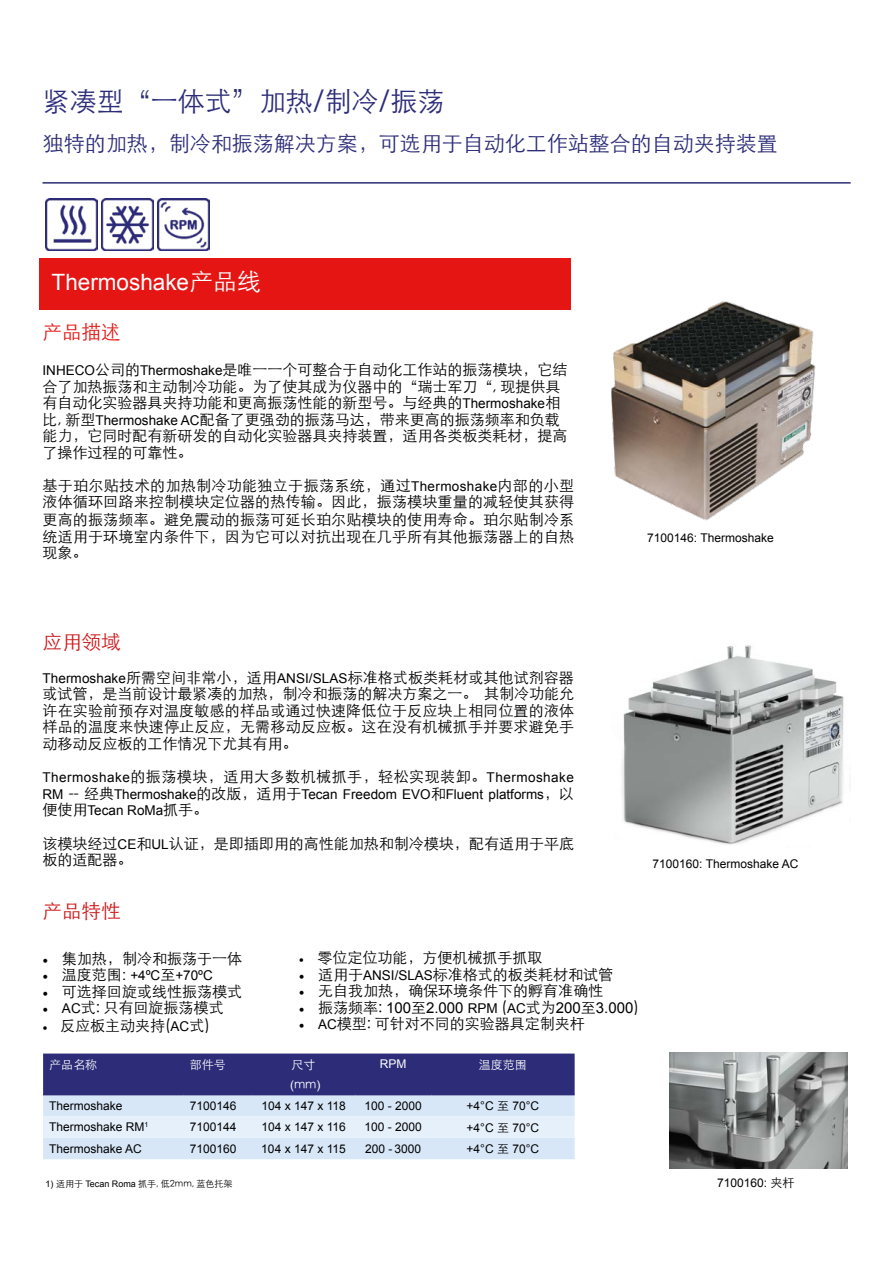
<style>
.page{position:relative;width:893px;height:1263px;background:#fff}
.page>*{position:absolute;margin:0;border:0;box-sizing:border-box;transform-origin:0 0}
.t1{font:300 27px "ST Heiti SC";color:#2c2c79}
.t2{font:22.5px "Arial";color:#fff}
.t3{font:300 21px "ST Heiti SC";color:#2c2c79}
.t4{font:300 19.5px "ST Heiti SC";color:#cd171a}
.t5{font:300 19.5px "ST Heiti SC";color:#e41513}
.t6{font:300 15px/16.5px "ST Heiti SC";color:#000}
.t7{font:300 15px "ST Heiti SC";letter-spacing:.03em;color:#000}
.t8{font:15px "Arial";color:#000}
.t9{font:13.5px/16.5px "Arial";color:#000}
.t10{font:12px "Arial";color:#000}
.t11{font:300 12px "ST Heiti SC";color:#fff}
.t12{font:12px "Arial";color:#fff}
.t13{font:300 9px "ST Heiti SC";color:#000}
.s1{font-family:"ST Heiti SC";font-weight:300;font-size:24px}
.s2{font-family:"Arial";font-weight:400;font-size:13.5px}
.s3{font-family:"ST Heiti SC";font-weight:300;font-size:15px}
.s4{font-family:"Minion Pro";font-weight:400}
.s5{font-family:"Minion Pro";font-size:15px}
.s6{font-size:15px}
.s7{font-family:"Minion Pro";font-weight:400;font-size:13.5px}
.s8{font-family:"Minion Pro"}
.s9{font-family:"ST Heiti SC";font-weight:300}
.s10{font-size:13.5px}
.s11{font-family:"Arial";font-weight:400}
</style>
<div class="page">
<div style="left:39px;top:258px;width:531px;height:51px;background:#e41513"></div>
<hr style="left:43px;top:182px;width:808px;height:2px;background:#2c2c79">
<img style="left:46px;top:199px;width:51px;height:51px">
<img style="left:102px;top:199px;width:51px;height:51px">
<img style="left:158px;top:199px;width:51px;height:51px">
<img style="left:570px;top:282px;width:246px;height:239px">
<svg style="left:43px;top:1053px;width:532px;height:106px;background:#98a0c7"></svg>
<hr style="left:43px;top:1094px;width:141px;height:1px;background:#2c2c79">
<hr style="left:184px;top:1094px;width:68px;height:1px;background:#2c2c79">
<hr style="left:252px;top:1094px;width:103px;height:1px;background:#2c2c79">
<hr style="left:355px;top:1094px;width:76px;height:1px;background:#2c2c79">
<hr style="left:431px;top:1094px;width:144px;height:1px;background:#2c2c79">
<img style="left:622px;top:645px;width:222px;height:200px">
<img style="left:670px;top:1052px;width:177px;height:116px">
<h1 class="t1" style="left:43px;top:78px;width:403px">紧凑型“一体式”加热/制冷/振荡</h1>
<h3 class="t3" style="left:43px;top:126px;width:737px">独特的加热，制冷和振荡解决方案，可选用于自动化工作站整合的自动夹持装置</h3>
<h2 class="t2" style="left:52px;top:268px;width:211px">Thermoshake<span class="s1">产品线</span></h2>
<h3 class="t5" style="left:43px;top:315px;width:79px">产品描述</h3>
<p class="t6" style="left:43px;top:360px;width:527px"><span class="s2">INHECO</span>公司的<span class="s2">Thermoshake</span>是唯一一个可整合于自动化工作站的振荡模块，它结合了加热振荡和主动制冷功能。为了使其成为仪器中的“瑞士军刀“, 现提供具有自动化实验器具夹持功能和更高振荡性能的新型号。与经典的<span class="s2">Thermoshake</span>相比, 新型<span class="s2">Thermoshake AC</span>配备了更强劲的振荡马达，带来更高的振荡频率和负载能力，它同时配有新研发的自动化实验器具夹持装置，适用各类板类耗材，提高了操作过程的可靠性。</p>
<p class="t6" style="left:43px;top:476px;width:533px">基于珀尔贴技术的加热制冷功能独立于振荡系统，通过<span class="s2">Thermoshake</span>内部的小型液体循环回路来控制模块定位器的热传输。因此，振荡模块重量的减轻使其获得</p>
<p class="t6" style="left:43px;top:510px;width:533px;text-align:justify">更高的振荡频率。避免震动的振荡可延长珀尔贴模块的使用寿命。珀尔贴制冷系统适用于环境室内条件下，因为它可以对抗出现在几乎所有其他振荡器上的自热现象。</p>
<p class="t10" style="left:647px;top:530px;width:128px">7100146: Thermoshake</p>
<h3 class="t4" style="left:43px;top:625px;width:79px">应用领域</h3>
<p class="t6" style="left:43px;top:668px;width:533px;text-align:justify"><span class="s2">Thermoshake</span>所需空间非常小，适用<span class="s2">ANSI/SLAS</span>标准格式板类耗材或其他试剂容器或试管，是当前设计最紧凑的加热，制冷和振荡的解决方案之一。 其制冷功能允许在实验前预存对温度敏感的样品或通过快速降低位于反应块上相同位置的液体样品的温度来快速停止反应，无需移动反应板。这在没有机械抓手并要求避免手动移动反应板的工作情况下尤其有用。</p>
<p class="t7" style="left:43px;top:764px;width:533px"><span class="s2">Thermoshake</span>的振荡模块，适用大多数机械抓手，轻松实现装卸。<span class="s2">Thermoshake</span></p>
<p class="t9" style="left:43px;top:786px;width:533px">RM <span class="s3">-- 经典</span>Thermoshake<span class="s3">的改版，适用于</span>Tecan Freedom EVO<span class="s3">和</span>Fluent platforms<span class="s3">，以便使用</span>Tecan RoMa<span class="s3">抓手。</span></p>
<p class="t6" style="left:43px;top:834px;width:533px">该模块经过<span class="s2">CE</span>和<span class="s2">UL</span>认证，是即插即用的高性能加热和制冷模块，配有适用于平底板的适配器。</p>
<h3 class="t4" style="left:43px;top:894px;width:79px">产品特性</h3>
<p class="t6" style="left:43px;top:949px;width:201px"><span class="s4">•</span> 集加热，制冷和振荡于一体</p>
<p class="t9" style="left:43px;top:968px;width:172px"><span class="s5">•</span> <span class="s3">温度范围</span><span class="s6">:</span> +4ºC<span class="s3">至</span>+70ºC</p>
<p class="t6" style="left:43px;top:982px;width:201px"><span class="s4">•</span> 可选择回旋或线性振荡模式</p>
<p class="t6" style="left:43px;top:998px;width:183px"><span class="s4">•</span> <span class="s2">AC</span>式: 只有回旋振荡模式</p>
<p class="t6" style="left:43px;top:1016px;width:169px"><span class="s7">•</span> 反应板主动夹持(<span class="s2">AC</span>式)</p>
<p class="t6" style="left:299px;top:948px;width:245px"><span class="s7">•</span> 零位定位功能，方便机械抓手抓取</p>
<p class="t6" style="left:299px;top:964px;width:316px"><span class="s4">•</span> 适用于<span class="s2">ANSI/SLAS</span>标准格式的板类耗材和试管</p>
<p class="t6" style="left:299px;top:981px;width:306px"><span class="s4">•</span> 无自我加热，确保环境条件下的孵育准确性</p>
<p class="t8" style="left:299px;top:997px;width:342px"><span class="s8">•</span> <span class="s9">振荡频率:</span> 100<span class="s9">至</span>2.000 <span class="s10">RPM</span> <span class="s9">(</span><span class="s10">AC</span><span class="s9">式为</span>200<span class="s9">至</span>3.000<span class="s9">)</span></p>
<p class="t6" style="left:299px;top:1014px;width:288px"><span class="s4">•</span> <span class="s2">AC</span>模型: 可针对不同的实验器具定制夹杆</p>
<p class="t11" style="left:49px;top:1054px;width:49px">产品名称</p>
<p class="t11" style="left:190px;top:1054px;width:37px">部件号</p>
<p class="t11" style="left:292px;top:1054px;width:25px">尺寸</p>
<p class="t12" style="left:290px;top:1076px;width:32px">(<span class="s9">mm</span>)</p>
<p class="t12" style="left:380px;top:1056px;width:28px">RPM</p>
<p class="t11" style="left:479px;top:1054px;width:49px">温度范围</p>
<p class="t10" style="left:49px;top:1098px;width:75px">Thermoshake</p>
<p class="t10" style="left:190px;top:1098px;width:48px">7100146</p>
<p class="t10" style="left:261px;top:1098px;width:86px">104 x 147 x 118</p>
<p class="t10" style="left:365px;top:1098px;width:59px">100 - 2000</p>
<p class="t10" style="left:467px;top:1098px;width:74px">+4°C <span class="s9">至</span> 70°C</p>
<p class="t10" style="left:49px;top:1119px;width:101px">Thermoshake RM<sup>1</sup></p>
<p class="t10" style="left:190px;top:1119px;width:48px">7100144</p>
<p class="t10" style="left:261px;top:1119px;width:86px">104 x 147 x 116</p>
<p class="t10" style="left:365px;top:1119px;width:59px">100 - 2000</p>
<p class="t10" style="left:467px;top:1120px;width:74px">+4°C <span class="s9">至</span> 70°C</p>
<p class="t10" style="left:49px;top:1141px;width:94px">Thermoshake AC</p>
<p class="t10" style="left:190px;top:1141px;width:48px">7100160</p>
<p class="t10" style="left:261px;top:1141px;width:86px">104 x 147 x 115</p>
<p class="t10" style="left:365px;top:1141px;width:58px">200 - 3000</p>
<p class="t10" style="left:467px;top:1141px;width:74px">+4°C <span class="s9">至</span> 70°C</p>
<p class="t13" style="left:46px;top:1175px;width:188px"><span class="s11">1)</span> 适用于 <span class="s11">Tecan Roma</span> 抓手, 低2mm, 蓝色托架</p>
<p class="t10" style="left:652px;top:856px;width:147px">7100160: Thermoshake AC</p>
<p class="t10" style="left:717px;top:1175px;width:79px">7100160: <span class="s9">夹杆</span></p>
</div>
